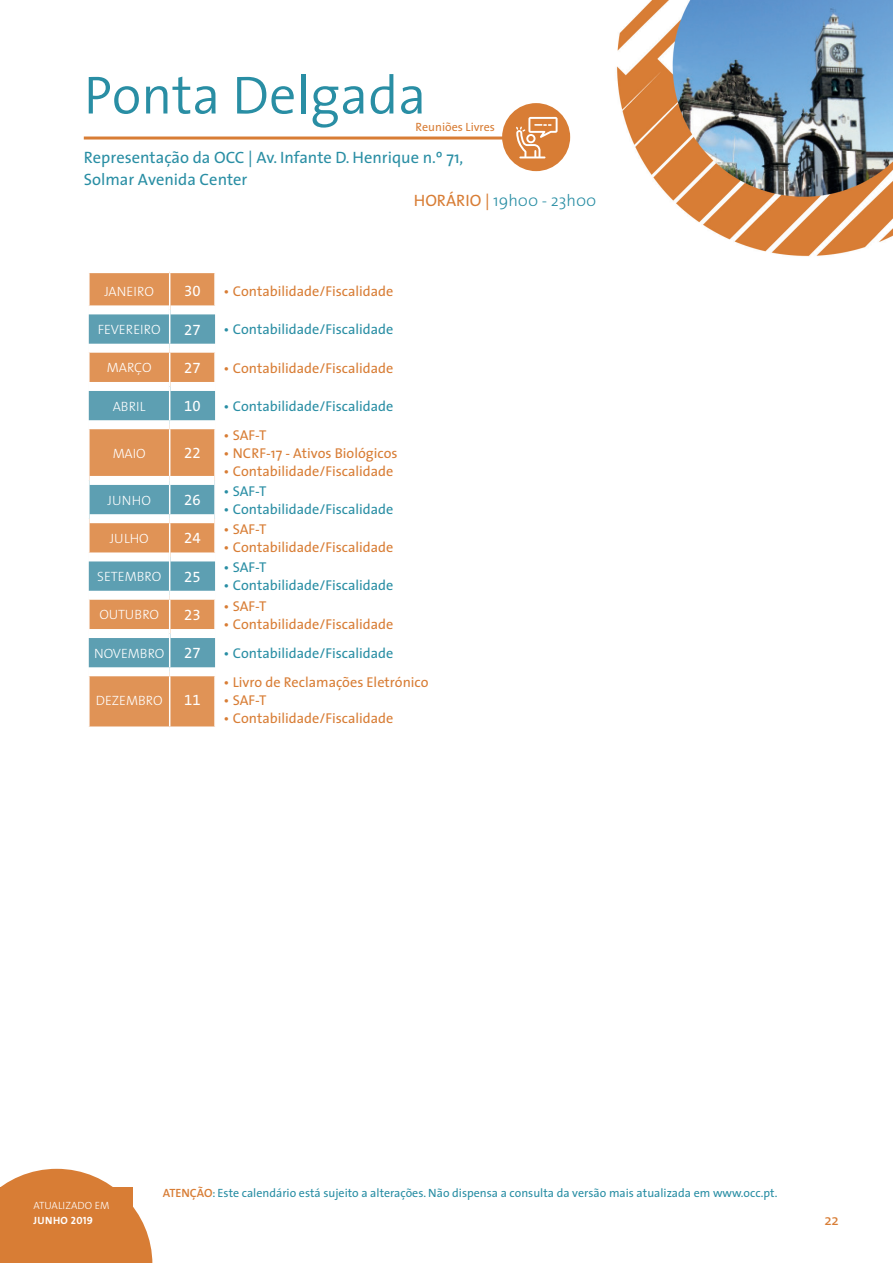
<style>
.page{position:relative;width:893px;height:1263px;background:#fff}
.page>*{position:absolute;margin:0;border:0;box-sizing:border-box;transform-origin:0 0}
.Titu{font:300 54px "The Sans";color:#298ea4}
.t1{font:16.5px "The Sans";color:#298ea4}
.t2{font:300 16.5px "The Sans";color:#298ea4}
.t3{font:15px "The Sans Regular Expert";color:#fff}
.t4{font:15px "The Sans";color:#d87d35}
.t5{font:14.25px "The Sans";color:#d87d35}
.t6{font:14.25px "The Sans";color:#298ea4}
.t7{font:300 13.5px "The Sans";color:#fff}
.t8{font:12px "The Sans";color:#298ea4}
.t9{font:12px "The Sans";color:#d87d35}
.t10{font:10.5px "The Sans Light Caps";letter-spacing:.01em;color:#fff}
.t11{font:10.5px "The Sans Bold Caps";letter-spacing:.03em;color:#fff}
.s1{font-weight:400;color:#d87d35}
.s2{font-weight:600;color:#d87d35}
</style>
<div class="page">
<svg style="left:0;top:1169px;width:152px;height:94px"></svg>
<div style="left:0;top:1187px;width:133px;height:43px;background:#d87d35"></div>
<hr style="left:84px;top:137px;width:463px;height:3px;background:#d87d35">
<div style="left:502px;top:103px;width:68px;height:68px;background:#d87d35;border-radius:50%"></div>
<svg style="left:516px;top:117px;width:42px;height:41px"></svg>
<div style="left:90px;top:273px;width:124px;height:453px;background:#e09356"></div>
<svg style="left:89px;top:314px;width:126px;height:353px;fill:#5d9fb2"></svg>
<div style="left:88px;top:305px;width:81px;height:9px;background:#fff"></div>
<div style="left:88px;top:382px;width:81px;height:9px;background:#fff"></div>
<div style="left:88px;top:552px;width:81px;height:9px;background:#fff"></div>
<div style="left:88px;top:629px;width:81px;height:9px;background:#fff"></div>
<div style="left:170px;top:305px;width:45px;height:9px;background:#fff"></div>
<div style="left:170px;top:382px;width:45px;height:9px;background:#fff"></div>
<div style="left:170px;top:552px;width:45px;height:9px;background:#fff"></div>
<div style="left:170px;top:629px;width:45px;height:9px;background:#fff"></div>
<hr style="left:88px;top:353px;width:2px;height:29px;background:#fff">
<hr style="left:214px;top:353px;width:2px;height:29px;background:#fff">
<hr style="left:88px;top:429px;width:2px;height:51px;background:#fff">
<hr style="left:214px;top:429px;width:2px;height:51px;background:#fff">
<hr style="left:88px;top:480px;width:2px;height:39px;background:#fff">
<hr style="left:214px;top:480px;width:2px;height:39px;background:#fff">
<hr style="left:88px;top:519px;width:2px;height:33px;background:#fff">
<hr style="left:214px;top:519px;width:2px;height:33px;background:#fff">
<hr style="left:88px;top:600px;width:2px;height:29px;background:#fff">
<hr style="left:214px;top:600px;width:2px;height:29px;background:#fff">
<hr style="left:169px;top:273px;width:1px;height:37px;background:#fff">
<hr style="left:169px;top:353px;width:1px;height:33px;background:#fff">
<hr style="left:169px;top:429px;width:1px;height:47px;background:#fff">
<svg style="left:169px;top:485px;width:1px;height:29px"></svg>
<hr style="left:169px;top:523px;width:1px;height:34px;background:#fff">
<hr style="left:169px;top:600px;width:1px;height:33px;background:#fff">
<hr style="left:169px;top:310px;width:1px;height:34px;background:#fff">
<hr style="left:169px;top:386px;width:1px;height:34px;background:#fff">
<hr style="left:169px;top:557px;width:1px;height:34px;background:#fff">
<hr style="left:169px;top:633px;width:1px;height:34px;background:#fff">
<div style="left:88px;top:344px;width:82px;height:9px;background:#fff"></div>
<div style="left:170px;top:344px;width:45px;height:9px;background:#fff"></div>
<div style="left:88px;top:420px;width:82px;height:9px;background:#fff"></div>
<div style="left:90px;top:476px;width:80px;height:9px;background:#fff"></div>
<div style="left:90px;top:514px;width:80px;height:9px;background:#fff"></div>
<div style="left:88px;top:591px;width:82px;height:9px;background:#fff"></div>
<div style="left:170px;top:420px;width:45px;height:9px;background:#fff"></div>
<div style="left:170px;top:476px;width:44px;height:9px;background:#fff"></div>
<div style="left:170px;top:514px;width:44px;height:9px;background:#fff"></div>
<div style="left:170px;top:591px;width:45px;height:9px;background:#fff"></div>
<div style="left:88px;top:667px;width:82px;height:9px;background:#fff"></div>
<div style="left:170px;top:667px;width:45px;height:9px;background:#fff"></div>
<hr style="left:169px;top:676px;width:1px;height:50px;background:#fff">
<img style="left:616px;top:0;width:277px;height:257px">
<p class="Titu" style="left:84px;top:50px;width:344px">Ponta Delgada</p>
<p class="t1" style="left:84px;top:143px;width:381px">Representação da OCC | Av. Infante D. Henrique n.º 71,</p>
<p class="t1" style="left:84px;top:166px;width:165px">Solmar Avenida Center</p>
<p class="t2" style="left:414px;top:187px;width:184px"><span class="s1">HORÁRIO |</span> 19h00 - 23h00</p>
<p class="t9" style="left:416px;top:117px;width:81px">Reuniões Livres</p>
<p class="t7" style="left:105px;top:280px;width:51px">JANEIRO</p>
<p class="t3" style="left:184px;top:279px;width:18px">30</p>
<p class="t5" style="left:224px;top:279px;width:171px">• Contabilidade/Fiscalidade</p>
<p class="t7" style="left:98px;top:318px;width:64px">FEVEREIRO</p>
<p class="t3" style="left:184px;top:317px;width:18px">27</p>
<p class="t6" style="left:224px;top:318px;width:171px">• Contabilidade/Fiscalidade</p>
<p class="t7" style="left:107px;top:357px;width:46px">MARÇO</p>
<p class="t3" style="left:184px;top:355px;width:18px">27</p>
<p class="t5" style="left:224px;top:356px;width:171px">• Contabilidade/Fiscalidade</p>
<p class="t7" style="left:113px;top:395px;width:34px">ABRIL</p>
<p class="t3" style="left:184px;top:394px;width:18px">10</p>
<p class="t6" style="left:224px;top:394px;width:171px">• Contabilidade/Fiscalidade</p>
<p class="t7" style="left:113px;top:442px;width:35px">MAIO</p>
<p class="t3" style="left:184px;top:441px;width:18px">22</p>
<p class="t5" style="left:224px;top:423px;width:45px">• SAF-T</p>
<p class="t5" style="left:224px;top:441px;width:175px">• NCRF-17 - Ativos Biológicos</p>
<p class="t5" style="left:224px;top:459px;width:171px">• Contabilidade/Fiscalidade</p>
<p class="t7" style="left:108px;top:489px;width:45px">JUNHO</p>
<p class="t3" style="left:184px;top:488px;width:18px">26</p>
<p class="t7" style="left:110px;top:527px;width:41px">JULHO</p>
<p class="t3" style="left:184px;top:526px;width:18px">24</p>
<p class="t7" style="left:97px;top:565px;width:65px">SETEMBRO</p>
<p class="t3" style="left:184px;top:564px;width:18px">25</p>
<p class="t7" style="left:99px;top:604px;width:61px">OUTUBRO</p>
<p class="t3" style="left:184px;top:602px;width:18px">23</p>
<p class="t6" style="left:224px;top:479px;width:45px">• SAF-T</p>
<p class="t6" style="left:224px;top:497px;width:171px">• Contabilidade/Fiscalidade</p>
<p class="t5" style="left:224px;top:517px;width:45px">• SAF-T</p>
<p class="t5" style="left:224px;top:535px;width:171px">• Contabilidade/Fiscalidade</p>
<p class="t6" style="left:224px;top:556px;width:45px">• SAF-T</p>
<p class="t6" style="left:224px;top:574px;width:171px">• Contabilidade/Fiscalidade</p>
<p class="t5" style="left:224px;top:594px;width:45px">• SAF-T</p>
<p class="t5" style="left:224px;top:612px;width:171px">• Contabilidade/Fiscalidade</p>
<p class="t7" style="left:94px;top:642px;width:72px">NOVEMBRO</p>
<p class="t3" style="left:184px;top:641px;width:18px">27</p>
<p class="t6" style="left:224px;top:641px;width:171px">• Contabilidade/Fiscalidade</p>
<p class="t7" style="left:96px;top:689px;width:68px">DEZEMBRO</p>
<p class="t3" style="left:184px;top:688px;width:18px">11</p>
<p class="t5" style="left:224px;top:670px;width:206px">• Livro de Reclamações Eletrónico</p>
<p class="t5" style="left:224px;top:688px;width:45px">• SAF-T</p>
<p class="t5" style="left:224px;top:706px;width:171px">• Contabilidade/Fiscalidade</p>
<p class="t10" style="left:34px;top:1199px;width:78px">ATUALIZADO EM</p>
<p class="t11" style="left:34px;top:1211px;width:61px">JUNHO 2019</p>
<p class="t8" style="left:163px;top:1183px;width:616px"><span class="s2">ATENÇÃO</span>: Este calendário está sujeito a alterações. Não dispensa a consulta da versão mais atualizada em www.occ.pt.</p>
<p class="t4" style="left:824px;top:1208px;width:16px">22</p>
</div>
